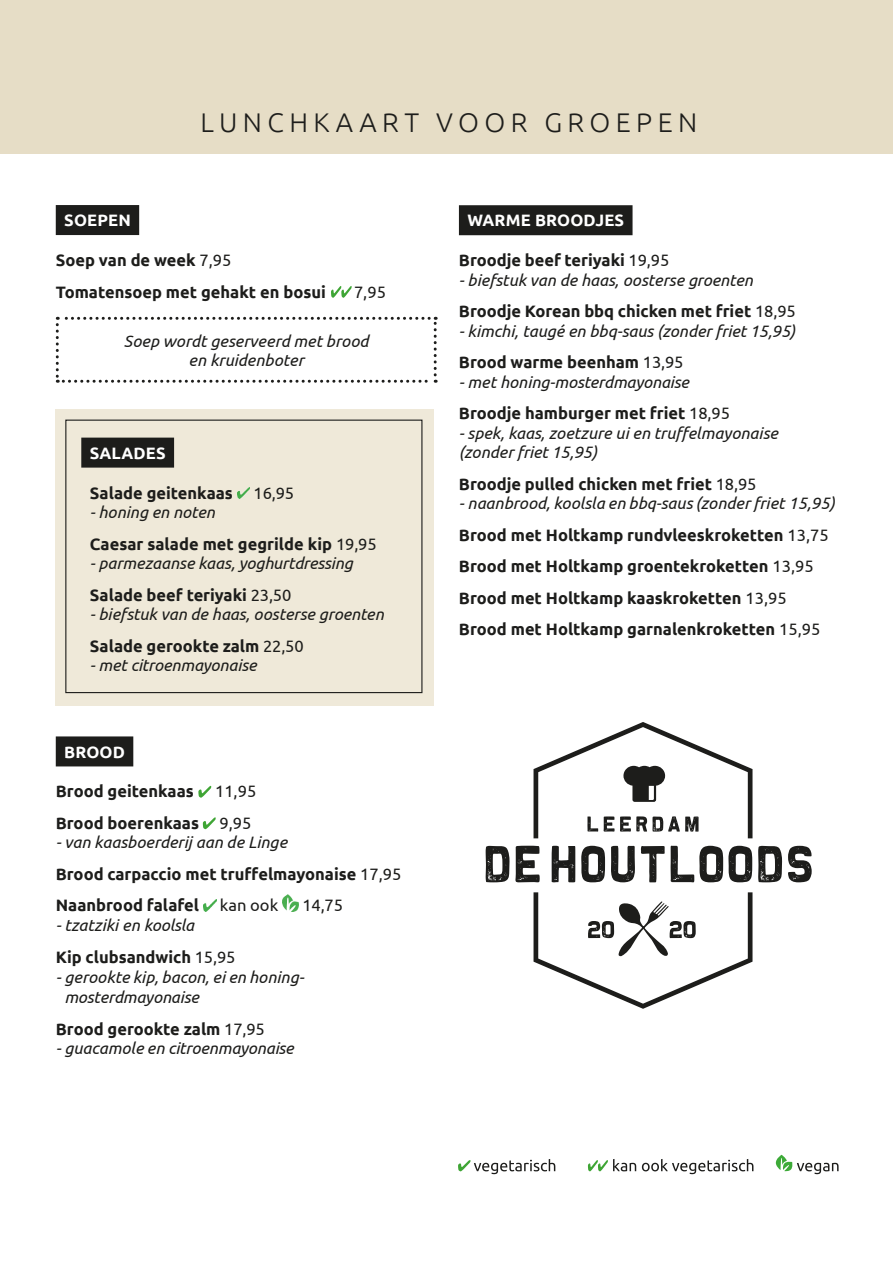
<style>
.page{position:relative;width:893px;height:1263px;background:#fff}
.page>*{position:absolute;margin:0;border:0;box-sizing:border-box;transform-origin:0 0}
.t1{font:300 27px "Ubuntu";letter-spacing:.2em;color:#1d1d1b}
.t2{font:italic 16.5px/31.5px "Ubuntu";color:#1d1d1b}
.t3{font:700 16.5px/31.5px "Ubuntu";color:#1d1d1b}
.t4{font:700 16.5px "Ubuntu";letter-spacing:.01em;color:#fff}
.t5{font:16.5px "Ubuntu";color:#1d1d1b}
.s1{font-weight:400}
.s2{font-weight:400;font-style:italic}
.s3{font-weight:700;font-style:normal}
.s4{font-style:normal}
</style>
<div class="page">
<div style="left:459px;top:205px;width:173px;height:30px;background:#1d1d1b"></div>
<svg style="left:56px;top:317px;width:381px;height:66px"></svg>
<div style="left:55px;top:409px;width:379px;height:296px;background:#efe9d9"></div>
<div style="left:56px;top:205px;width:83px;height:30px;background:#1d1d1b"></div>
<div style="left:81px;top:438px;width:93px;height:30px;background:#1d1d1b"></div>
<div style="left:56px;top:736px;width:77px;height:30px;background:#1d1d1b"></div>
<svg style="left:331px;top:286px;width:21px;height:12px"></svg>
<svg style="left:237px;top:487px;width:13px;height:12px"></svg>
<svg style="left:198px;top:786px;width:13px;height:12px"></svg>
<svg style="left:203px;top:817px;width:13px;height:12px"></svg>
<svg style="left:203px;top:900px;width:13px;height:11px"></svg>
<img style="left:282px;top:895px;width:17px;height:16px">
<div style="left:0;top:0;width:893px;height:154px;background:#e6ddc6"></div>
<svg style="left:458px;top:1155px;width:381px;height:19px"></svg>
<svg style="left:486px;top:846px;width:23px;height:36px"></svg>
<svg style="left:515px;top:846px;width:25px;height:36px"></svg>
<svg style="left:552px;top:846px;width:23px;height:36px"></svg>
<svg style="left:581px;top:846px;width:24px;height:36px"></svg>
<svg style="left:611px;top:846px;width:24px;height:36px"></svg>
<svg style="left:641px;top:846px;width:24px;height:36px"></svg>
<svg style="left:671px;top:846px;width:81px;height:36px"></svg>
<svg style="left:758px;top:846px;width:24px;height:36px"></svg>
<svg style="left:788px;top:846px;width:24px;height:36px"></svg>
<svg style="left:533px;top:892px;width:219px;height:117px"></svg>
<svg style="left:533px;top:722px;width:219px;height:116px"></svg>
<h1 class="t1" style="left:200px;top:106px;width:498px">LUNCHKAART VOOR GROEPEN</h1>
<p class="t4" style="left:64px;top:210px;width:68px">SOEPEN</p>
<p class="t3" style="left:56px;top:244px;width:272px">Soep van de week <span class="s1">7,95<br></span>Tomatensoep met gehakt en bosui</p>
<p class="t5" style="left:354px;top:282px;width:33px">7,95</p>
<p class="t2" style="left:124px;top:330px;width:246px;line-height:19.5px;text-align:center">Soep wordt geserveerd met brood en kruidenboter</p>
<p class="t4" style="left:90px;top:443px;width:77px">SALADES</p>
<p class="t3" style="left:90px;top:477px;width:206px">Salade geitenkaas <span class="s1">16,95</span></p>
<p class="t3" style="left:90px;top:496px;width:288px"><span class="s2">- honing en noten<br></span>Caesar salade met gegrilde kip <span class="s1">19,95</span></p>
<p class="t2" style="left:90px;top:547px;width:265px">- parmezaanse kaas, yoghurtdressing<br><span class="s3">Salade beef teriyaki</span> <span class="s4">23,50</span></p>
<p class="t2" style="left:90px;top:598px;width:295px">- biefstuk van de haas, oosterse groenten<br><span class="s3">Salade gerookte zalm</span> <span class="s4">22,50</span></p>
<p class="t2" style="left:90px;top:649px;width:168px">- met citroenmayonaise</p>
<p class="t4" style="left:64px;top:742px;width:62px">BROOD</p>
<p class="t3" style="left:56px;top:776px;width:140px">Brood geitenkaas</p>
<p class="t3" style="left:56px;top:776px;width:202px;text-align:right"><span class="s1">11,95<br></span>Brood boerenkaas <span class="s1">9,95</span></p>
<p class="t3" style="left:56px;top:827px;width:347px"><span class="s2">- van kaasboerderij aan de Linge<br></span>Brood carpaccio met truffelmayonaise <span class="s1">17,95<br></span>Naanbrood falafel <span class="s1">kan ook</span></p>
<p class="t5" style="left:302px;top:896px;width:42px">14,75</p>
<p class="t2" style="left:56px;top:908px;width:181px;line-height:32.1px">- tzatziki en koolsla<br><span class="s3">Kip clubsandwich</span> <span class="s4">15,95</span></p>
<p class="t2" style="left:64px;top:967px;width:242px;line-height:19.8px;text-indent:-9px">- gerookte kip, bacon, ei en honing&shy;mosterdmayonaise</p>
<p class="t3" style="left:56px;top:1013px;width:211px">Brood gerookte zalm <span class="s1">17,95</span></p>
<p class="t2" style="left:56px;top:1032px;width:240px">- guacamole en citroenmayonaise</p>
<p class="t4" style="left:467px;top:211px;width:158px">WARME BROODJES</p>
<p class="t3" style="left:459px;top:244px;width:212px">Broodje beef teriyaki <span class="s1">19,95</span></p>
<p class="t2" style="left:459px;top:264px;width:338px">- biefstuk van de haas, oosterse groenten<br><span class="s3">Broodje Korean bbq chicken met friet</span> <span class="s4">18,95</span></p>
<p class="t2" style="left:459px;top:315px;width:338px">- kimchi, taugé en bbq-saus (zonder friet 15,95)<br><span class="s3">Brood warme beenham</span> <span class="s4">13,95</span></p>
<p class="t2" style="left:459px;top:366px;width:273px">- met honing-mosterdmayonaise<br><span class="s3">Broodje hamburger met friet</span> <span class="s4">18,95</span></p>
<p class="t2" style="left:459px;top:423px;width:321px;line-height:19.5px">- spek, kaas, zoetzure ui en truffelmayonaise (zonder friet 15,95)</p>
<p class="t3" style="left:459px;top:468px;width:299px">Broodje pulled chicken met friet <span class="s1">18,95</span></p>
<p class="t3" style="left:459px;top:487px;width:378px"><span class="s2">- naanbrood, koolsla en bbq-saus (zonder friet 15,95)<br></span>Brood met Holtkamp rundvleeskroketten <span class="s1">13,75<br></span>Brood met Holtkamp groentekroketten <span class="s1">13,95<br></span>Brood met Holtkamp kaaskroketten <span class="s1">13,95<br></span>Brood met Holtkamp garnalenkroketten <span class="s1">15,95</span></p>
</div>
